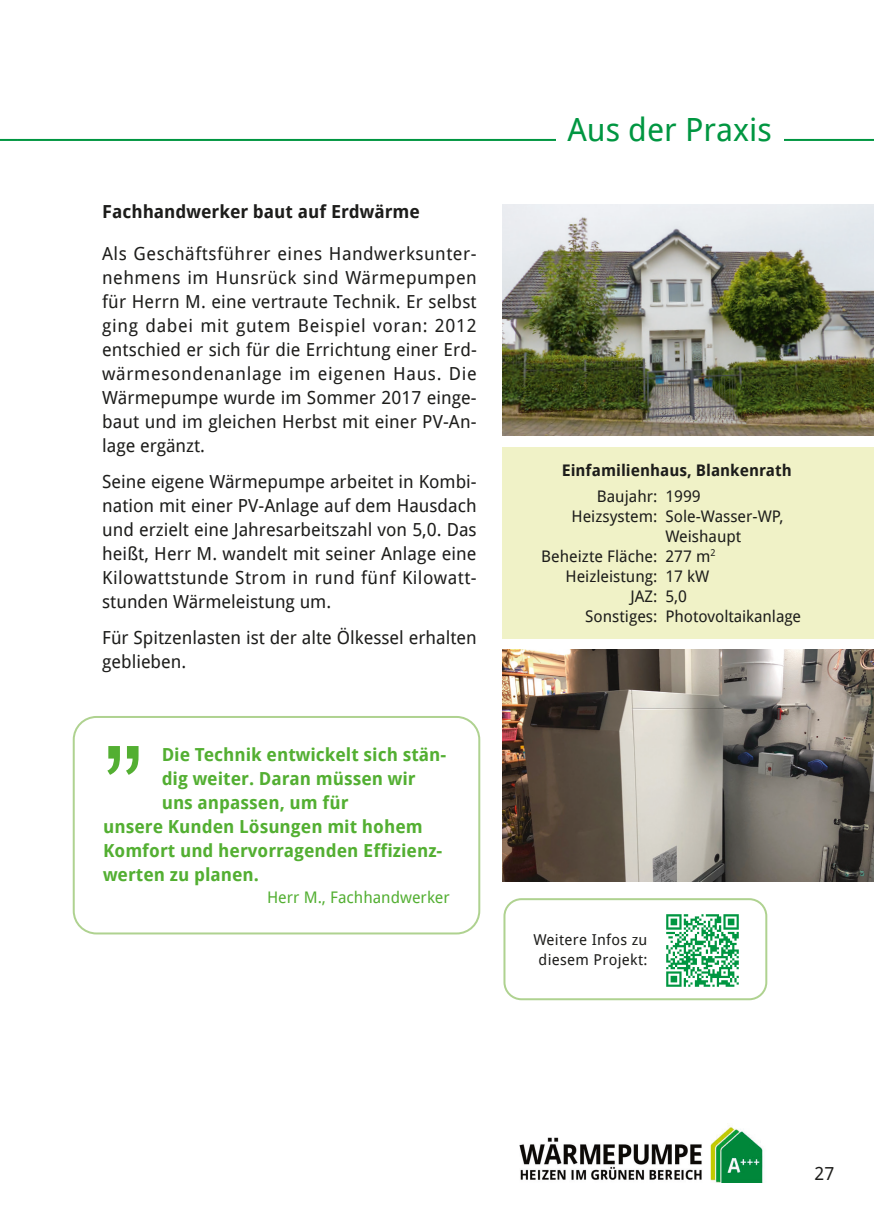
<style>
.page{position:relative;width:874px;height:1225px;background:#fff}
.page>*{position:absolute;margin:0;border:0;box-sizing:border-box;transform-origin:0 0}
.t1{font:122.8px "Arial";color:#53af32}
.t2{font:32px "Droid Sans";color:#009641}
.t3{font:18px/24px "Droid Sans";color:#1d1d1b;text-align:justify}
.t4{font:700 18px "Droid Sans";color:#53af32}
.t5{font:700 18px "Droid Sans";color:#1d1d1b}
.t6{font:16px "Droid Sans";color:#1d1d1b}
.t7{font:700 16px "Droid Sans";color:#1d1d1b}
.t8{font:16px "Droid Sans";color:#53af32}
.t9{font:15px/20px "Droid Sans";letter-spacing:.02em;color:#1d1d1b;text-align:center}
</style>
<div class="page">
<img style="left:519px;top:1123px;width:244px;height:60px">
<hr style="left:17px;top:139px;width:856px;height:2px;background:#009641">
<svg style="left:0;top:139px;width:17px;height:2px"></svg>
<div style="left:555px;top:116px;width:227px;height:32px;background:#fff"></div>
<img style="left:502px;top:650px;width:371px;height:231px">
<img style="left:502px;top:204px;width:371px;height:231px">
<div style="left:502px;top:446px;width:371px;height:192px;background:#f0f2c7"></div>
<div style="left:503px;top:898px;width:264px;height:102px;border:2px solid #afd290;border-radius:17px"></div>
<img style="left:666px;top:914px;width:73px;height:73px">
<div style="left:73px;top:716px;width:407px;height:218px;border:2px solid #afd290;border-radius:23px"></div>
<p class="t5" style="left:102px;top:199px;width:319px">Fachhandwerker baut auf Erdwärme</p>
<p class="t3" style="left:102px;top:241px;width:376px">Als Geschäftsführer eines Handwerksunter&shy;nehmens im Hunsrück sind Wärmepumpen für Herrn M. eine vertraute Technik. Er selbst ging dabei mit gutem Beispiel voran: 2012 entschied er sich für die Errichtung einer Erd&shy;wärmesondenanlage im eigenen Haus. Die Wärmepumpe wurde im Sommer 2017 einge&shy;baut und im gleichen Herbst mit einer PV-An&shy;lage ergänzt.</p>
<p class="t3" style="left:102px;top:469px;width:376px">Seine eigene Wärmepumpe arbeitet in Kombi&shy;nation mit einer PV-Anlage auf dem Hausdach und erzielt eine Jahresarbeitszahl von 5,0. Das heißt, Herr M. wandelt mit seiner Anlage eine Kilowattstunde Strom in rund fünf Kilowatt&shy;stunden Wärmeleistung um.</p>
<p class="t3" style="left:102px;top:625px;width:376px">Für Spitzenlasten ist der alte Ölkessel erhalten geblieben.</p>
<h1 class="t1" style="left:103px;top:707px;width:42px">”</h1>
<p class="t4" style="left:162px;top:741px;width:286px">Die Technik entwickelt sich stän-</p>
<p class="t4" style="left:162px;top:765px;width:255px">dig weiter. Daran müssen wir</p>
<p class="t4" style="left:162px;top:789px;width:188px">uns anpassen, um für</p>
<p class="t4" style="left:103px;top:813px;width:321px">unsere Kunden Lösungen mit hohem</p>
<p class="t4" style="left:103px;top:837px;width:339px">Komfort und hervorragenden Effizienz-</p>
<p class="t4" style="left:103px;top:861px;width:157px">werten zu planen.</p>
<p class="t8" style="left:267px;top:886px;width:184px">Herr M., Fachhandwerker</p>
<h2 class="t2" style="left:567px;top:107px;width:206px">Aus der Praxis</h2>
<p class="t7" style="left:561px;top:459px;width:231px">Einfamilienhaus, Blankenrath</p>
<p class="t6" style="left:596px;top:485px;width:105px">Baujahr: 1999</p>
<p class="t6" style="left:571px;top:505px;width:213px">Heizsystem: Sole-Wasser-WP,</p>
<p class="t6" style="left:665px;top:525px;width:77px">Weishaupt</p>
<p class="t6" style="left:541px;top:545px;width:176px">Beheizte Fläche: 277 m<sup>2</sup></p>
<p class="t6" style="left:565px;top:565px;width:145px">Heizleistung: 17 kW</p>
<p class="t6" style="left:630px;top:585px;width:58px">JAZ: 5,0</p>
<p class="t6" style="left:585px;top:605px;width:217px">Sonstiges: Photovoltaikanlage</p>
<p class="t9" style="left:533px;top:929px;width:116px">Weitere Infos zu diesem Projekt:</p>
<p class="t3" style="left:814px;top:1160px;width:21px">27</p>
</div>
